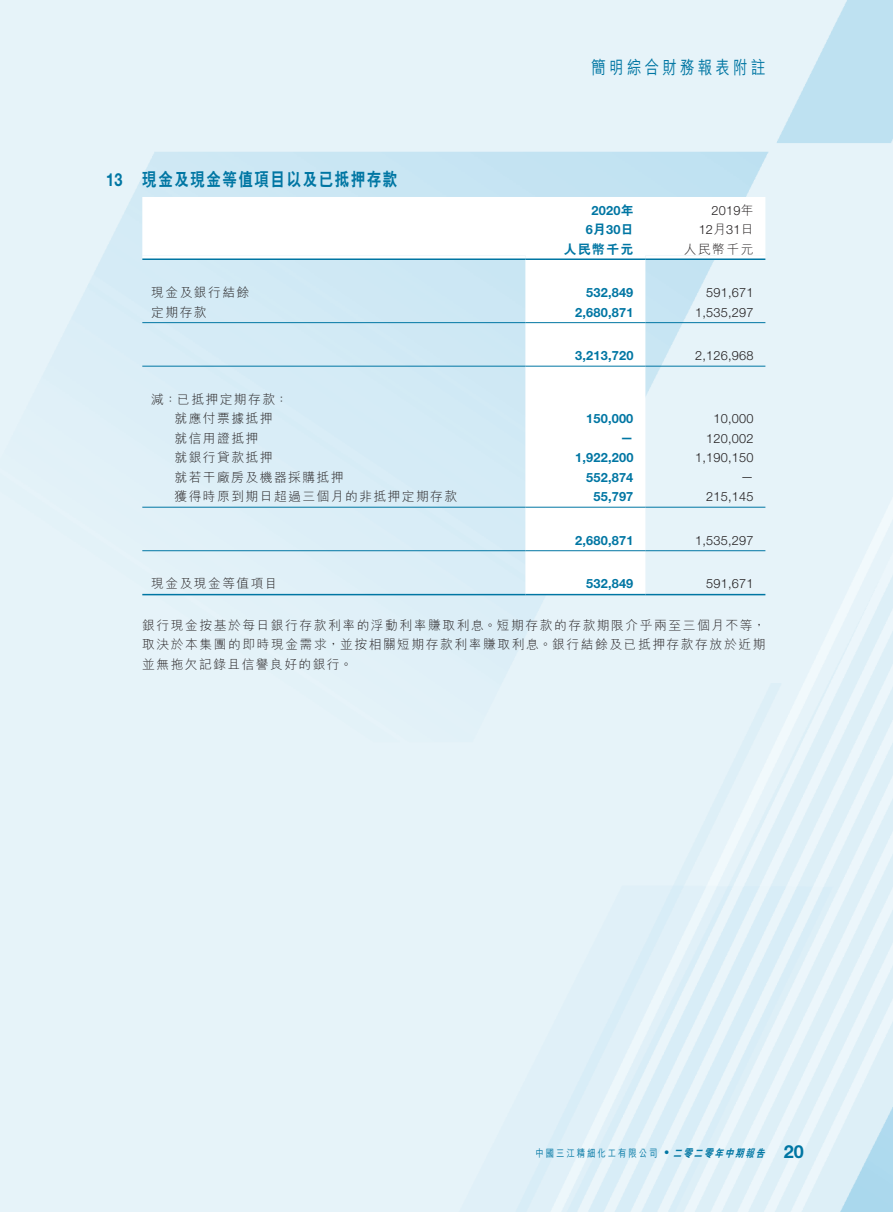
<style>
.page{position:relative;width:893px;height:1212px;background:#fff}
.page>*{position:absolute;margin:0;border:0;box-sizing:border-box;transform-origin:0 0}
._03_H1{font:800 18px "C Hei 2 HK";letter-spacing:.115em;color:#0076a3;scale:.8 1}
.t1{font:500 18px "M Hei HK";letter-spacing:.23em;color:#0076a3;scale:.8 1}
._03_H1-2{font:700 18px "Helvetica Neue LT Std";color:#0076a3}
._03_H1-3{font:700 18px "Helvetica Neue LT Std";color:#0076a3;scale:.8 1}
._12___P2{font:300 12.75px/19.5px "M Hei HK";letter-spacing:.125em;color:#231f20;text-align:justify}
._01_Body_Text{font:300 12.75px/19.5px "Helvetica Neue LT Std";letter-spacing:.015em;color:#231f20;text-align:right}
._15_Table_Stub{font:300 12.75px "M Hei HK";letter-spacing:.115em;color:#231f20}
._01_Body_Text-2{font:700 12.75px/19.5px "Helvetica Neue LT Std";letter-spacing:.015em;color:#0076a3;text-align:center}
._01_Body_Text-3{font:300 12.75px "M Hei HK";letter-spacing:.115em;color:#231f20}
._01_Body_Text-4{font:800 12.75px "C Hei 2 HK";letter-spacing:.115em;color:#0076a3}
.t2{font:500 10.5px "M Hei HK";letter-spacing:.23em;color:#0076a3;scale:.8 1}
.t3{font:italic 800 10.5px "C Hei 2 HK";color:#0076a3;scale:.8 1}
.s1{font-family:"C Hei 2 HK";font-weight:800}
.s2{font-family:"M Hei HK"}
.s3{font-family:"Helvetica Neue LT Std";font-weight:400;font-style:normal;font-stretch:condensed}
</style>
<div class="page">
<img style="left:0;top:0;width:893px;height:1212px">
<svg style="left:142px;top:197px;width:623px;height:397px"></svg>
<svg style="left:142px;top:255px;width:623px;height:3px"></svg>
<hr style="left:142px;top:258px;width:383px;height:2px;background:#0076a3">
<hr style="left:525px;top:258px;width:120px;height:2px;background:#0076a3">
<hr style="left:645px;top:258px;width:120px;height:2px;background:#0076a3">
<hr style="left:142px;top:322px;width:383px;height:1px;background:#0076a3">
<hr style="left:525px;top:322px;width:120px;height:1px;background:#0076a3">
<hr style="left:645px;top:322px;width:120px;height:1px;background:#0076a3">
<hr style="left:142px;top:366px;width:383px;height:1px;background:#0076a3">
<hr style="left:525px;top:366px;width:120px;height:1px;background:#0076a3">
<hr style="left:645px;top:366px;width:120px;height:1px;background:#0076a3">
<hr style="left:142px;top:507px;width:383px;height:1px;background:#0076a3">
<hr style="left:525px;top:507px;width:120px;height:1px;background:#0076a3">
<hr style="left:645px;top:507px;width:120px;height:1px;background:#0076a3">
<hr style="left:142px;top:550px;width:383px;height:1px;background:#0076a3">
<hr style="left:525px;top:550px;width:120px;height:1px;background:#0076a3">
<hr style="left:645px;top:550px;width:120px;height:1px;background:#0076a3">
<hr style="left:142px;top:594px;width:383px;height:1px;background:#0076a3">
<hr style="left:525px;top:594px;width:120px;height:1px;background:#0076a3">
<hr style="left:645px;top:594px;width:120px;height:1px;background:#0076a3">
<h1 class="t1" style="left:592px;top:54px;width:219px">簡明綜合財務報表附註</h1>
<p class="_03_H1-3" style="left:106px;top:169px;width:22px">13</p>
<p class="_03_H1" style="left:142px;top:167px;width:320px">現金及現金等值項目以及已抵押存款</p>
<p class="_01_Body_Text-2" style="left:586px;top:200px;width:49px">2020<span class="s1">年<br>月</span>6 30<span class="s1">日</span></p>
<p class="_01_Body_Text" style="left:699px;top:200px;width:56px">2019<span class="s2">年<br></span>12<span class="s2">月</span>31<span class="s2">日</span></p>
<p class="_01_Body_Text-3" style="left:684px;top:240px;width:71px">人民幣千元</p>
<p class="_01_Body_Text-4" style="left:564px;top:241px;width:71px">人民幣千元</p>
<p class="_15_Table_Stub" style="left:151px;top:284px;width:99px">現金及銀行結餘</p>
<p class="_01_Body_Text-2" style="left:586px;top:283px;width:49px">532,849</p>
<p class="_01_Body_Text" style="left:706px;top:283px;width:49px">591,671</p>
<p class="_15_Table_Stub" style="left:151px;top:303px;width:57px">定期存款</p>
<p class="_01_Body_Text-2" style="left:575px;top:302px;width:60px">2,680,871</p>
<p class="_01_Body_Text" style="left:695px;top:302px;width:60px">1,535,297</p>
<p class="_01_Body_Text-2" style="left:575px;top:346px;width:60px">3,213,720</p>
<p class="_01_Body_Text" style="left:695px;top:346px;width:60px">2,126,968</p>
<p class="_15_Table_Stub" style="left:151px;top:390px;width:138px">減：已抵押定期存款：</p>
<p class="_15_Table_Stub" style="left:175px;top:410px;width:99px">就應付票據抵押</p>
<p class="_01_Body_Text-2" style="left:586px;top:409px;width:49px">150,000</p>
<p class="_01_Body_Text" style="left:713px;top:409px;width:41px">10,000</p>
<p class="_15_Table_Stub" style="left:175px;top:429px;width:85px">就信用證抵押</p>
<p class="_01_Body_Text-2" style="left:621px;top:427px;width:14px">—</p>
<p class="_01_Body_Text" style="left:706px;top:428px;width:49px">120,002</p>
<p class="_15_Table_Stub" style="left:175px;top:449px;width:99px">就銀行貸款抵押</p>
<p class="_01_Body_Text-2" style="left:575px;top:448px;width:60px">1,922,200</p>
<p class="_01_Body_Text" style="left:695px;top:448px;width:60px">1,190,150</p>
<p class="_15_Table_Stub" style="left:175px;top:468px;width:170px">就若干廠房及機器採購抵押</p>
<p class="_01_Body_Text-2" style="left:586px;top:467px;width:49px">552,874</p>
<p class="_01_Body_Text" style="left:741px;top:466px;width:14px">—</p>
<p class="_15_Table_Stub" style="left:175px;top:488px;width:284px">獲得時原到期日超過三個月的非抵押定期存款</p>
<p class="_01_Body_Text-2" style="left:593px;top:487px;width:41px">55,797</p>
<p class="_01_Body_Text" style="left:706px;top:487px;width:49px">215,145</p>
<p class="_01_Body_Text-2" style="left:575px;top:530px;width:60px">2,680,871</p>
<p class="_01_Body_Text" style="left:695px;top:530px;width:60px">1,535,297</p>
<p class="_15_Table_Stub" style="left:151px;top:575px;width:128px">現金及現金等值項目</p>
<p class="_12___P2" style="left:142px;top:615px;width:625px">銀行現金按基於每日銀行存款利率的浮動利率賺取利息。短期存款的存款期限介乎兩至三個月不等，取決於本集團的即時現金需求，並按相關短期存款利率賺取利息。銀行結餘及已抵押存款存放於近期並無拖欠記錄且信譽良好的銀行。</p>
<p class="_01_Body_Text-2" style="left:586px;top:574px;width:49px">532,849</p>
<p class="_01_Body_Text" style="left:706px;top:574px;width:49px">591,671</p>
<p class="t2" style="left:535px;top:1145px;width:154px">中國三江精細化工有限公司</p>
<p class="t3" style="left:664px;top:1145px;width:132px"><span class="s3">•</span> 二零二零年中期報告</p>
<h1 class="_03_H1-2" style="left:784px;top:1140px;width:22px">20</h1>
</div>
